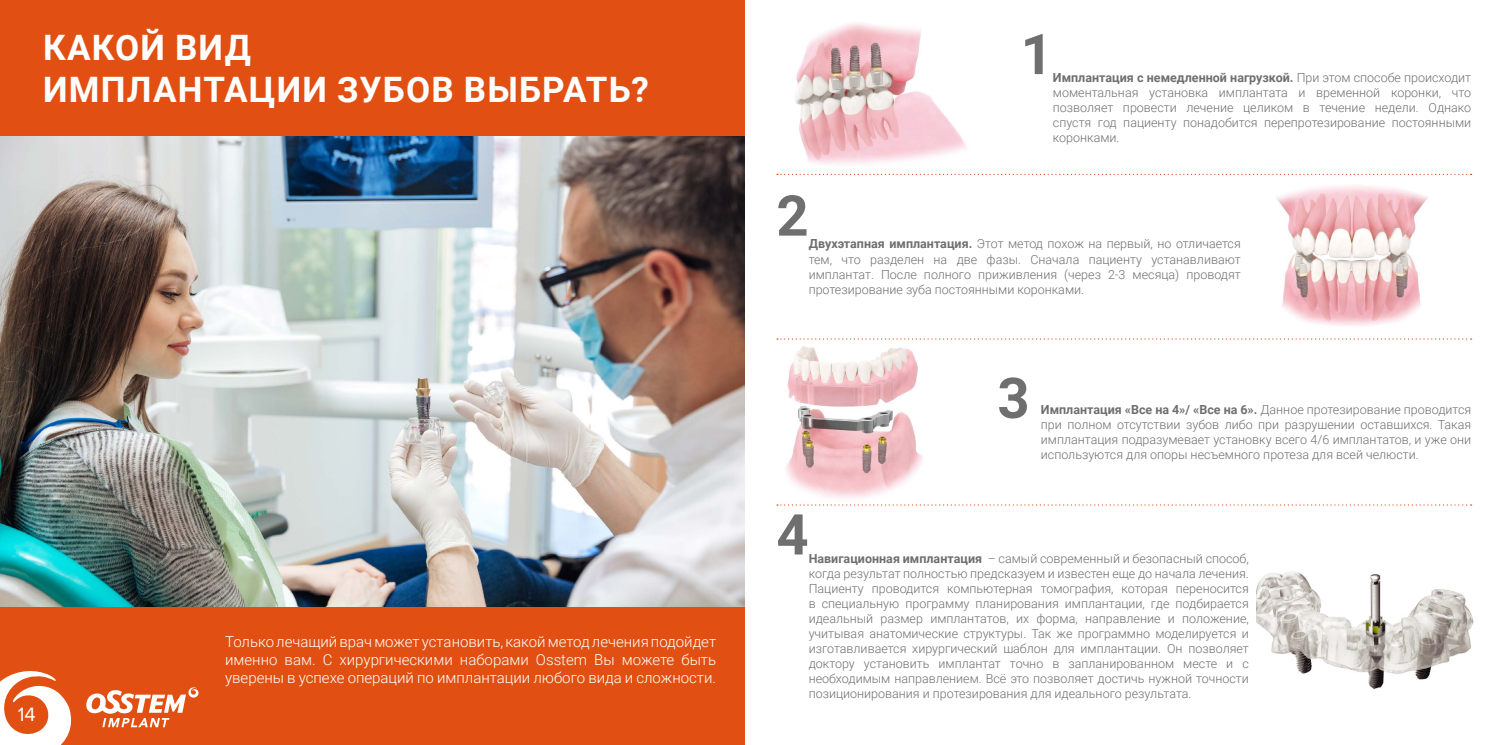
<style>
.page{position:relative;width:1489px;height:745px;background:#fff}
.page>*{position:absolute;margin:0;border:0;box-sizing:border-box;transform-origin:0 0}
.t1{font:700 56.25px "Roboto";color:#706f6f}
.t2{font:700 35px/42px "Roboto";letter-spacing:.035em;color:#fff}
.t3{font:20px "Proxima Nova A";color:#fff}
.t4{font:300 15px/18px "Roboto";color:#fff;text-align:justify}
.t5{font:300 12.5px/15px "Roboto";color:#706f6f;text-align:justify}
.s1{font-weight:700}
</style>
<div class="page">
<div style="left:0;top:0;width:744px;height:138px;background:#e15012"></div>
<div style="left:0;top:606px;width:744px;height:138px;background:#e15012"></div>
<img style="left:0;top:136px;width:744px;height:470px">
<img style="left:777px;top:23px;width:210px;height:151px">
<img style="left:776px;top:346px;width:156px;height:160px">
<img style="left:1276px;top:185px;width:152px;height:141px">
<img style="left:1256px;top:571px;width:218px;height:118px">
<svg style="left:777px;top:174px;width:694px;height:1px"></svg>
<svg style="left:777px;top:338px;width:694px;height:1px"></svg>
<svg style="left:777px;top:504px;width:694px;height:1px"></svg>
<svg style="left:0;top:671px;width:72px;height:73px"></svg>
<svg style="left:86px;top:687px;width:113px;height:39px"></svg>
<h2 class="t2" style="left:43px;top:25px;width:607px">КАКОЙ ВИД<br>ИМПЛАНТАЦИИ ЗУБОВ ВЫБРАТЬ?</h2>
<h3 class="t3" style="left:18px;top:702px;width:19px">14</h3>
<p class="t4" style="left:225px;top:631px;width:492px">Только лечащий врач может установить, какой метод лечения подойдет именно вам. С хирургическими наборами Osstem Вы можете быть уверены в успехе операций по имплантации любого вида и сложности.</p>
<h1 class="t1" style="left:776px;top:176px;width:34px">2</h1>
<h1 class="t1" style="left:1020px;top:15px;width:34px">1</h1>
<p class="t5" style="left:1052px;top:70px;width:420px"><span class="s1">Имплантация с немедленной нагрузкой.</span> При этом способе происходит моментальная установка имплантата и временной коронки, что позволяет провести лечение целиком в течение недели. Однако спустя год пациенту понадобится перепротезирование постоянными коронками.</p>
<p class="t5" style="left:808px;top:236px;width:433px"><span class="s1">Двухэтапная имплантация.</span> Этот метод похож на первый, но отличается тем, что разделен на две фазы. Сначала пациенту устанавливают имплантат. После полного приживления (через 2-3 месяца) проводят протезирование зуба постоянными коронками.</p>
<h1 class="t1" style="left:997px;top:358px;width:34px">3</h1>
<p class="t5" style="left:1040px;top:401px;width:432px"><span class="s1">Имплантация «Все на 4»/ «Все на 6».</span> Данное протезирование проводится при полном отсутствии зубов либо при разрушении оставшихся. Такая имплантация подразумевает установку всего 4/6 имплантатов, и уже они используются для опоры несъемного протеза для всей челюсти.</p>
<h1 class="t1" style="left:776px;top:494px;width:34px">4</h1>
<p class="t5" style="left:808px;top:550px;width:441px"><span class="s1">Навигационная имплантация</span> – самый современный и безопасный способ, когда результат полностью предсказуем и известен еще до начала лечения.<br>Пациенту проводится компьютерная томография, которая переносится в специальную программу планирования имплантации, где подбирается идеальный размер имплантатов, их форма, направление и положение, учитывая анатомические структуры. Так же программно моделируется и изготавливается хирургический шаблон для имплантации. Он позволяет доктору установить имплантат точно в запланированном месте и с необходимым направлением. Всё это позволяет достичь нужной точности позиционирования и протезирования для идеального результата.</p>
</div>
